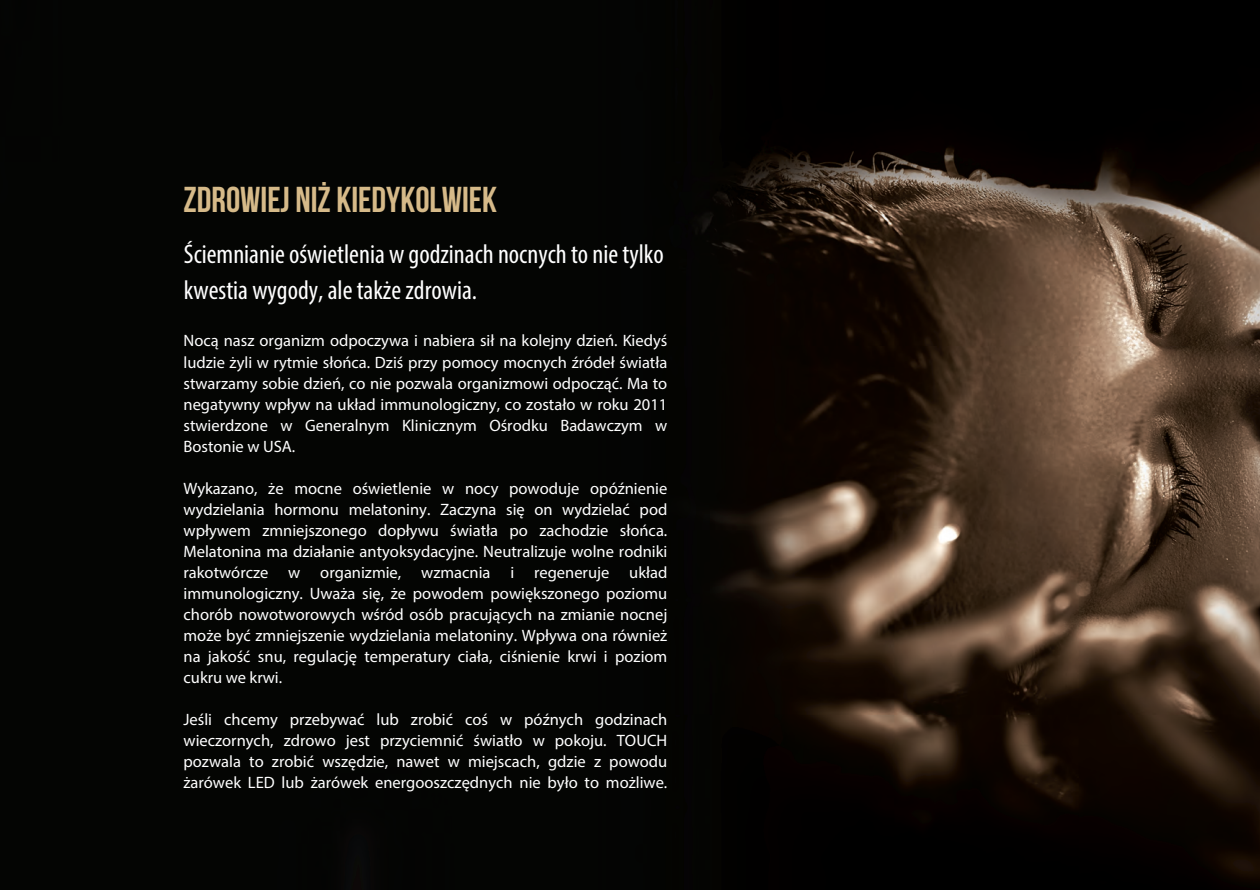
<style>
.page{position:relative;width:1260px;height:890px;background:#fff}
.page>*{position:absolute;margin:0;border:0;box-sizing:border-box;transform-origin:0 0}
.t1{font:36px "Bebas Neue";color:#d6ba89}
.t2{font:condensed 27px/36px "Myriad Pro";color:#fff}
.t3{font:16.5px/21px "Myriad Pro";color:#fff;text-align:justify}
</style>
<div class="page">
<img style="left:0;top:0;width:1260px;height:890px">
<h1 class="t1" style="left:184px;top:180px;width:315px">ZDROWIEJ NIŻ KIEDYKOLWIEK</h1>
<h2 class="t2" style="left:184px;top:236px;width:481px">Ściemnianie oświetlenia w godzinach nocnych to nie tylko kwestia wygody, ale także zdrowia.</h2>
<p class="t3" style="left:184px;top:330px;width:485px">Nocą nasz organizm odpoczywa i nabiera sił na kolejny dzień. Kiedyś ludzie żyli w rytmie słońca. Dziś przy pomocy mocnych źródeł światła stwarzamy sobie dzień, co nie pozwala organizmowi odpocząć. Ma to negatywny wpływ na układ immunologiczny, co zostało w roku 2011 stwierdzone w Generalnym Klinicznym Ośrodku Badawczym w Bostonie w USA.</p>
<p class="t3" style="left:184px;top:477px;width:485px">Wykazano, że mocne oświetlenie w nocy powoduje opóźnienie wydzielania hormonu melatoniny. Zaczyna się on wydzielać pod wpływem zmniejszonego dopływu światła po zachodzie słońca.<br>Melatonina ma działanie antyoksydacyjne. Neutralizuje wolne rodniki rakotwórcze w organizmie, wzmacnia i regeneruje układ immunologiczny. Uważa się, że powodem powiększonego poziomu chorób nowotworowych wśród osób pracujących na zmianie nocnej może być zmniejszenie wydzielania melatoniny. Wpływa ona również na jakość snu, regulację temperatury ciała, ciśnienie krwi i poziom cukru we krwi.</p>
<p class="t3" style="left:184px;top:708px;width:485px">Jeśli chcemy przebywać lub zrobić coś w późnych godzinach wieczornych, zdrowo jest przyciemnić światło w pokoju. TOUCH pozwala to zrobić wszędzie, nawet w miejscach, gdzie z powodu żarówek LED lub żarówek energooszczędnych nie było to możliwe.</p>
</div>
